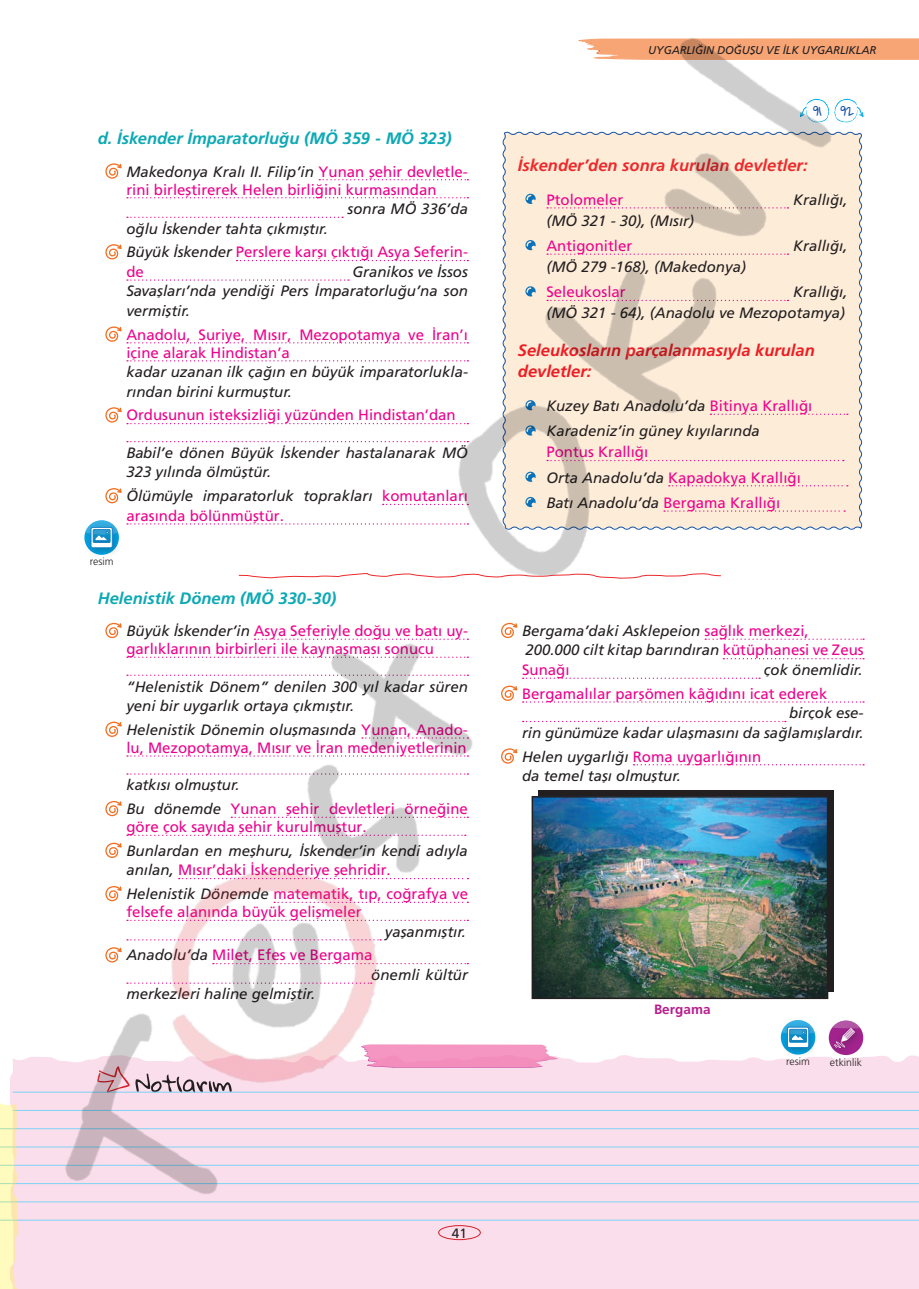
<style>
.page{position:relative;width:919px;height:1289px;background:#fff}
.page>*{position:absolute;margin:0;border:0;box-sizing:border-box;transform-origin:0 0}
.t1{font:16.5px "Frutiger Bold Italic Tr";color:#0da9b4}
.t2{font:16.5px/21px "Frutiger Bold Italic Tr";color:#ee1d23}
.t3{font:16.5px "Frutiger Bold Italic Tr";color:#ec2a2d}
.t4{font:15px/19.5px "Frutiger Italic Tr";color:#231f20}
.t5{font:15px/18px "Frutiger Normal Tr";color:#ed028c}
.t6{font:13.5px "Frutiger Bold Tr";letter-spacing:.005em;color:#b61d8d}
.t7{font:13.5px "Frutiger Normal Tr";color:#231f20}
.t8{font:11.25px "Frutiger Italic Tr";letter-spacing:-.01em;color:#231f20}
.t9{font:10.65px "Gloria Hallelujah";color:#1553a4}
.t10{font:10.5px "Frutiger Light Nr Tr";color:#231f20}
.s1{font-family:"Frutiger Normal Tr";color:#ed028c}
.s2{font-family:"Frutiger Italic Tr";color:#231f20}
</style>
<div class="page">
<div style="left:10px;top:1055px;width:908px;height:233px;background:#fbdeeb"></div>
<hr style="left:13px;top:1164px;width:905px;height:1px;background:#7cd3f6">
<hr style="left:13px;top:1110px;width:905px;height:1px;background:#7cd3f6">
<hr style="left:13px;top:1183px;width:905px;height:1px;background:#7cd3f6">
<hr style="left:13px;top:1201px;width:905px;height:1px;background:#7cd3f6">
<hr style="left:13px;top:1091px;width:905px;height:1px;background:#7cd3f6">
<hr style="left:13px;top:1219px;width:905px;height:1px;background:#7cd3f6">
<hr style="left:13px;top:1128px;width:905px;height:1px;background:#7cd3f6">
<hr style="left:13px;top:1146px;width:905px;height:1px;background:#7cd3f6">
<svg style="left:898px;top:38px;width:20px;height:22px"></svg>
<svg style="left:0;top:1100px;width:18px;height:188px;background:#faf1c1"></svg>
<img style="left:20px;top:38px;width:878px;height:1250px">
<p class="t1" style="left:98px;top:129px;width:355px">d. İskender İmparatorluğu (MÖ 359 - MÖ 323)</p>
<p class="t4" style="left:126px;top:161px;width:343px">Makedonya Kralı II. Filip’in <span class="s1">Yunan şehir devletle-</span></p>
<p class="t5" style="left:126px;top:180px;width:312px">rini birleştirerek Helen birliğini kurmasından</p>
<p class="t4" style="left:347px;top:199px;width:122px">sonra MÖ 336’da</p>
<p class="t4" style="left:126px;top:218px;width:203px">oğlu İskender tahta çıkmıştır.</p>
<p class="t5" style="left:126px;top:242px;width:343px;line-height:19.5px"><span class="s2">Büyük İskender</span> Perslere karşı çıktığı Asya Seferin&shy;de</p>
<p class="t4" style="left:126px;top:262px;width:343px;text-align:justify;text-indent:226px">Granikos ve İssos Savaşları’nda yendiği Pers İmparatorluğu’na son vermiştir.</p>
<p class="t5" style="left:126px;top:325px;width:343px">Anadolu, Suriye, Mısır, Mezopotamya ve İran’ı içine alarak Hindistan’a</p>
<p class="t4" style="left:126px;top:362px;width:343px">kadar uzanan ilk çağın en büyük imparatorlukla&shy;rından birini kurmuştur.</p>
<p class="t5" style="left:126px;top:406px;width:331px">Ordusunun isteksizliği yüzünden Hindistan’dan</p>
<p class="t4" style="left:126px;top:443px;width:343px">Babil’e dönen Büyük İskender hastalanarak MÖ<br>323 yılında ölmüştür.</p>
<p class="t4" style="left:126px;top:486px;width:343px">Ölümüyle imparatorluk toprakları <span class="s1">komutanları</span></p>
<p class="t5" style="left:126px;top:506px;width:159px">arasında bölünmüştür.</p>
<p class="t10" style="left:90px;top:555px;width:25px">resim</p>
<p class="t1" style="left:98px;top:588px;width:240px">Helenistik Dönem (MÖ 330-30)</p>
<p class="t5" style="left:126px;top:621px;width:343px"><span class="s2">Büyük İskender’in</span> Asya Seferiyle doğu ve batı uy&shy;garlıklarının birbirleri ile kaynaşması sonucu</p>
<p class="t4" style="left:126px;top:676px;width:343px">“Helenistik Dönem” denilen 300 yıl kadar süren yeni bir uygarlık ortaya çıkmıştır.</p>
<p class="t4" style="left:126px;top:719px;width:343px">Helenistik Dönemin oluşmasında <span class="s1">Yunan, Anado-</span></p>
<p class="t5" style="left:126px;top:738px;width:342px">lu, Mezopotamya, Mısır ve İran medeniyetlerinin</p>
<p class="t4" style="left:126px;top:775px;width:115px">katkısı olmuştur.</p>
<p class="t5" style="left:126px;top:799px;width:343px"><span class="s2">Bu dönemde</span> Yunan şehir devletleri örneğine göre çok sayıda şehir kurulmuştur.</p>
<p class="t4" style="left:126px;top:840px;width:343px">Bunlardan en meşhuru, İskender’in kendi adıyla</p>
<p class="t5" style="left:126px;top:858px;width:343px;line-height:23.7px"><span class="s2">anılan,</span> Mısır’daki İskenderiye şehridir.<br><span class="s2">Helenistik Dönemde</span> matematik, tıp, coğrafya ve</p>
<p class="t5" style="left:126px;top:902px;width:237px">felsefe alanında büyük gelişmeler</p>
<p class="t4" style="left:385px;top:921px;width:83px">yaşanmıştır.</p>
<p class="t5" style="left:126px;top:946px;width:247px"><span class="s2">Anadolu’da</span> Milet, Efes ve Bergama</p>
<p class="t4" style="left:371px;top:964px;width:98px">önemli kültür</p>
<p class="t4" style="left:126px;top:984px;width:190px">merkezleri haline gelmiştir.</p>
<p class="t8" style="left:648px;top:43px;width:229px">UYGARLIĞIN DOĞUŞU VE İLK UYGARLIKLAR</p>
<p class="t9" style="left:813px;top:106px;width:10px">91</p>
<p class="t9" style="left:840px;top:106px;width:15px">92</p>
<p class="t3" style="left:518px;top:155px;width:291px">İskender’den sonra kurulan devletler:</p>
<p class="t5" style="left:546px;top:190px;width:78px">Ptolomeler</p>
<p class="t4" style="left:793px;top:189px;width:56px">Krallığı,</p>
<p class="t4" style="left:546px;top:210px;width:149px">(MÖ 321 - 30), (Mısır)</p>
<p class="t5" style="left:546px;top:236px;width:87px">Antigonitler</p>
<p class="t4" style="left:793px;top:236px;width:56px">Krallığı,</p>
<p class="t4" style="left:546px;top:257px;width:201px">(MÖ 279 -168), (Makedonya)</p>
<p class="t5" style="left:546px;top:283px;width:81px">Seleukoslar</p>
<p class="t4" style="left:546px;top:281px;width:302px;line-height:21px;text-align:right">Krallığı,<br>(MÖ 321 - 64), (Anadolu ve Mezopotamya)</p>
<p class="t2" style="left:518px;top:340px;width:298px">Seleukosların parçalanmasıyla kurulan devletler:</p>
<p class="t4" style="left:546px;top:393px;width:267px;line-height:25.2px">Kuzey Batı Anadolu’da <span class="s1">Bitinya Krallığı<br></span>Karadeniz’in güney kıyılarında</p>
<p class="t5" style="left:546px;top:439px;width:256px;line-height:25.2px">Pontus Krallığı<br><span class="s2">Orta Anadolu’da</span> Kapadokya Krallığı<br><span class="s2">Batı Anadolu’da</span> Bergama Krallığı</p>
<p class="t4" style="left:522px;top:621px;width:343px">Bergama’daki Asklepeion <span class="s1">sağlık merkezi,<br></span>200.000 cilt kitap barındıran <span class="s1">kütüphanesi ve Zeus</span></p>
<p class="t5" style="left:522px;top:660px;width:49px">Sunağı</p>
<p class="t4" style="left:763px;top:660px;width:100px">çok önemlidir.</p>
<p class="t5" style="left:522px;top:684px;width:307px">Bergamalılar parşömen kâğıdını icat ederek</p>
<p class="t4" style="left:522px;top:703px;width:343px;text-align:right">birçok ese-<br>rin günümüze kadar ulaşmasını da sağlamışlardır.</p>
<p class="t5" style="left:522px;top:747px;width:241px"><span class="s2">Helen uygarlığı</span> Roma uygarlığının</p>
<p class="t4" style="left:522px;top:766px;width:160px">da temel taşı olmuştur.</p>
<p class="t6" style="left:654px;top:1001px;width:58px">Bergama</p>
<p class="t10" style="left:786px;top:1055px;width:25px">resim</p>
<p class="t10" style="left:829px;top:1056px;width:34px">etkinlik</p>
<p class="t7" style="left:452px;top:1224px;width:17px">41</p>
</div>
